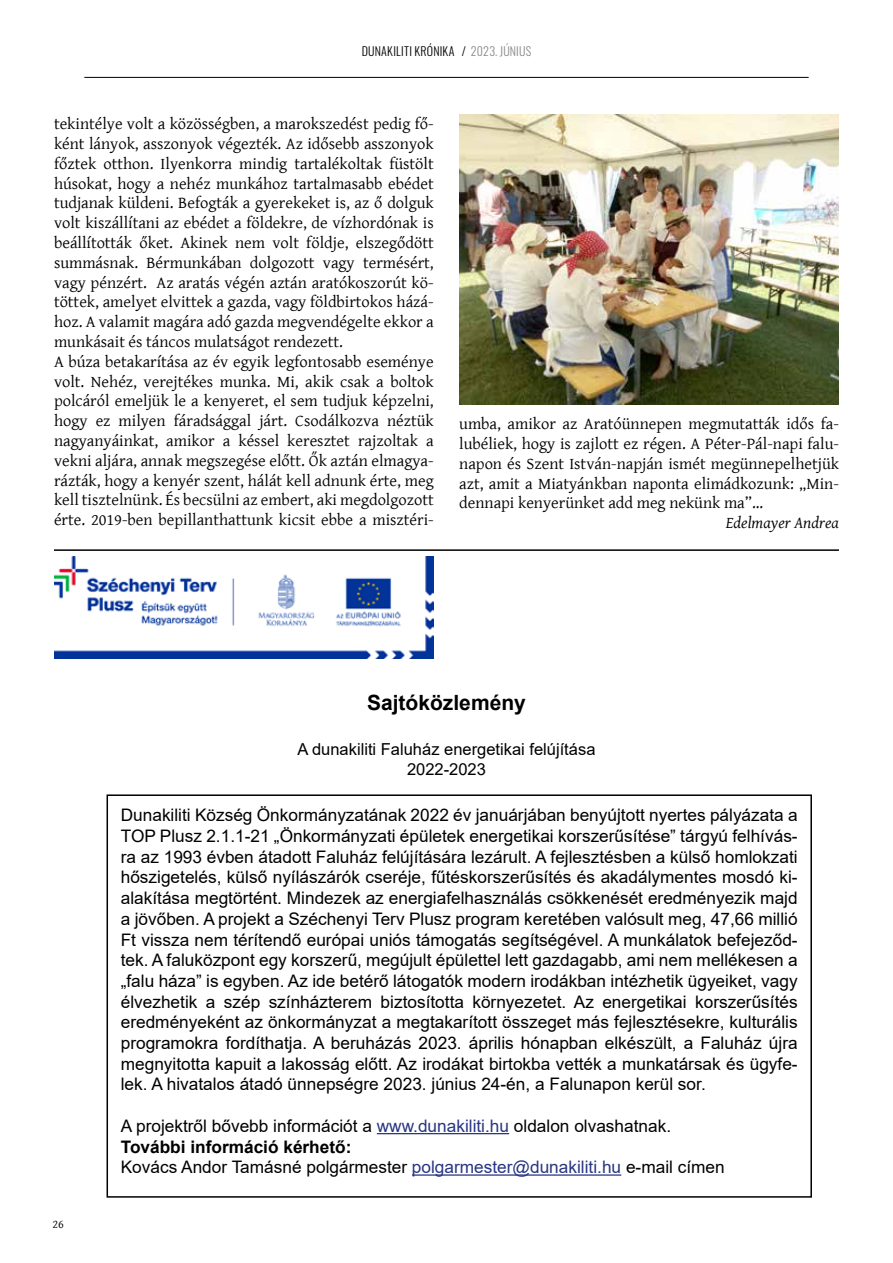
<style>
.page{position:relative;width:893px;height:1263px;background:#fff}
.page>*{position:absolute;margin:0;border:0;box-sizing:border-box;transform-origin:0 0}
.t1{font:700 21px "Arial";color:#000}
.t2{font:17.25px/20.7px "Arial";color:#000;text-align:justify}
.t3{font:16.5px/19.8px "Gentium Basic";color:#000}
.t4{font:16.5px/19.8px "Arial";color:#000;text-align:center}
.t5{font:italic 16.5px "Gentium Basic";color:#000}
.t6{font:300 12px "Oswald";letter-spacing:.015em;color:#000}
.t7{font:12px "Gentium Basic";color:#000}
.s1{color:#878787}
.s2{color:#283583}
.s3{font-weight:700}
</style>
<div class="page">
<hr style="left:84px;top:77px;width:725px;height:1px;background:#000">
<img style="left:459px;top:115px;width:380px;height:289px">
<img style="left:54px;top:557px;width:379px;height:102px">
<hr style="left:54px;top:549px;width:785px;height:2px;background:#000">
<hr style="left:377px;top:1133px;width:132px;height:1px;background:#283583">
<hr style="left:412px;top:1174px;width:209px;height:2px;background:#283583">
<div style="left:107px;top:794px;width:705px;height:404px;border:2px solid #000"></div>
<p class="t6" style="left:362px;top:40px;width:171px">DUNAKILITI KRÓNIKA / <span class="s1">2023. JÚNIUS</span></p>
<p class="t3" style="left:54px;top:114px;width:381px">tekintélye volt a közösségben, a marokszedést pedig fő&shy;ként lányok, asszonyok végezték. Az idősebb asszonyok főztek otthon. Ilyenkorra mindig tartalékoltak füstölt húsokat, hogy a nehéz munkához tartalmasabb ebédet tudjanak küldeni. Befogták a gyerekeket is, az ő dolguk volt kiszállítani az ebédet a földekre, de vízhordónak is beállították őket. Akinek nem volt földje, elszegődött summásnak. Bérmunkában dolgozott vagy termésért, vagy pénzért. Az aratás végén aztán aratókoszorút kö&shy;töttek, amelyet elvittek a gazda, vagy földbirtokos házá&shy;hoz. A valamit magára adó gazda megvendégelte ekkor a munkásait és táncos mulatságot rendezett.<br>A búza betakarítása az év egyik legfontosabb eseménye volt. Nehéz, verejtékes munka. Mi, akik csak a boltok polcáról emeljük le a kenyeret, el sem tudjuk képzelni, hogy ez milyen fáradsággal járt. Csodálkozva néztük nagyanyáinkat, amikor a késsel keresztet rajzoltak a vekni aljára, annak megszegése előtt. Ők aztán elmagya&shy;rázták, hogy a kenyér szent, hálát kell adnunk érte, meg kell tisztelnünk. És becsülni az embert, aki megdolgozott érte. 2019-ben bepillanthattunk kicsit ebbe a misztéri-</p>
<p class="t3" style="left:459px;top:413px;width:381px;text-align:justify">umba, amikor az Aratóünnepen megmutatták idős fa&shy;lubéliek, hogy is zajlott ez régen. A Péter-Pál-napi falu&shy;napon és Szent István-napján ismét megünnepelhetjük azt, amit a Miatyánkban naponta elimádkozunk: „Min&shy;dennapi kenyerünket add meg nekünk ma”…</p>
<p class="t5" style="left:726px;top:511px;width:115px">Edelmayer Andrea</p>
<p class="t7" style="left:52px;top:1215px;width:13px">26</p>
<p class="t1" style="left:367px;top:688px;width:160px">Sajtóközlemény</p>
<p class="t4" style="left:297px;top:739px;width:300px">A dunakiliti Faluház energetikai felújítása<br>2022-2023</p>
<p class="t2" style="left:121px;top:805px;width:678px">Dunakiliti Község Önkormányzatának 2022 év januárjában benyújtott nyertes pályázata a TOP Plusz 2.1.1-21 „Önkormányzati épületek energetikai korszerűsítése” tárgyú felhívás&shy;ra az 1993 évben átadott Faluház felújítására lezárult. A fejlesztésben a külső homlokzati hőszigetelés, külső nyílászárók cseréje, fűtéskorszerűsítés és akadálymentes mosdó ki&shy;alakítása megtörtént. Mindezek az energiafelhasználás csökkenését eredményezik majd a jövőben. A projekt a Széchenyi Terv Plusz program keretében valósult meg, 47,66 millió Ft vissza nem térítendő európai uniós támogatás segítségével. A munkálatok befejeződ&shy;tek. A faluközpont egy korszerű, megújult épülettel lett gazdagabb, ami nem mellékesen a „falu háza” is egyben. Az ide betérő látogatók modern irodákban intézhetik ügyeiket, vagy élvezhetik a szép színházterem biztosította környezetet. Az energetikai korszerűsítés eredményeként az önkormányzat a megtakarított összeget más fejlesztésekre, kulturális programokra fordíthatja. A beruházás 2023. április hónapban elkészült, a Faluház újra megnyitotta kapuit a lakosság előtt. Az irodákat birtokba vették a munkatársak és ügyfe&shy;lek. A hivatalos átadó ünnepségre 2023. június 24-én, a Falunapon kerül sor.</p>
<p class="t2" style="left:121px;top:1115px;width:605px;text-align:left">A projektről bővebb információt a <span class="s2">www.dunakiliti.hu</span> oldalon olvashatnak.<br><span class="s3">További információ kérhető:<br></span>Kovács Andor Tamásné polgármester <span class="s2">polgarmester@dunakiliti.hu</span> e-mail címen</p>
</div>
